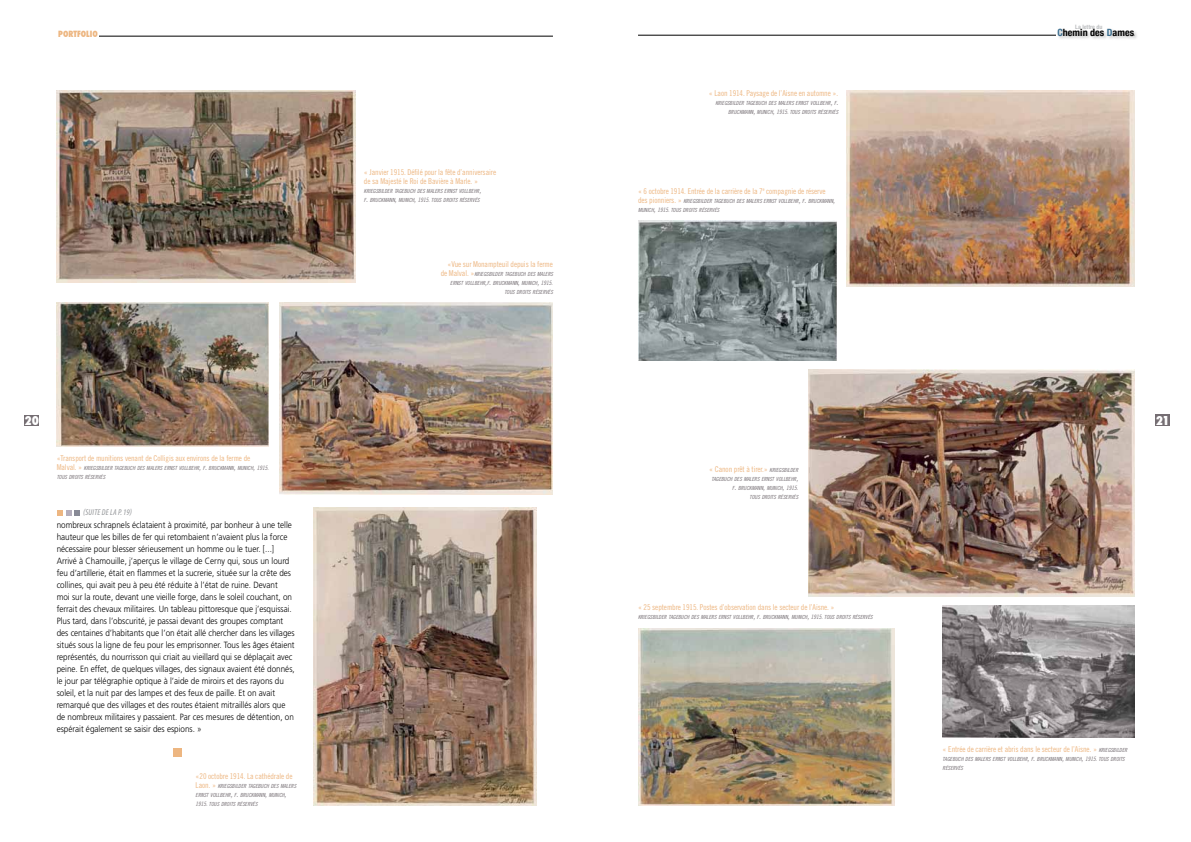
<style>
.page{position:relative;width:1191px;height:842px;background:#fff}
.page>*{position:absolute;margin:0;border:0;box-sizing:border-box;transform-origin:0 0}
.t1{font:800 condensed 12px "Futura";color:#fff}
.t2{font:700 condensed 10px "Helvetica Neue";letter-spacing:.005em;color:#000}
.t3{font:300 9px/12px "Frutiger";color:#000;scale:.9 1}
.t4{font:italic condensed 8.5px "Myriad Pro";letter-spacing:.02em;color:#939598}
.t5{font:800 condensed 8.4px "Futura";color:#edb681}
.t6{font:8px/9px "Trade Gothic LT Std Cn 18";letter-spacing:-.01em;color:#edb681}
.t7{font:700 condensed 6px "Helvetica Neue";color:#bcbec0}
.t8{font:5.6px/9px "Trade Gothic LT Std Cn 18 Obl";color:#756e73}
.s1{color:#3b6e8f}
.s2{font-size:8px}
.s3{font-size:6px}
.s4{font-family:"Trade Gothic LT Std Cn 18";font-size:8px;color:#edb681}
.s5{font-family:"Trade Gothic LT Std Cn 18 Obl";font-size:5.6px;color:#756e73}
</style>
<div class="page">
<div style="left:1155px;top:415px;width:14px;height:11px;background:#756e73"></div>
<div style="left:25px;top:415px;width:14px;height:11px;background:#756e73"></div>
<hr style="left:638px;top:35px;width:496px;height:1px;background:#000">
<div style="left:1056px;top:24px;width:78px;height:12px;background:#fff"></div>
<div style="left:1057px;top:28px;width:82px;height:13px;background:#000;opacity:.25"></div>
<hr style="left:79px;top:36px;width:474px;height:1px;background:#000">
<div style="left:55px;top:26px;width:44px;height:12px;background:#fff"></div>
<img style="left:279px;top:303px;width:273px;height:192px">
<img style="left:57px;top:302px;width:212px;height:145px">
<img style="left:57px;top:90px;width:298px;height:193px">
<img style="left:313px;top:507px;width:224px;height:298px">
<svg style="left:57px;top:510px;width:23px;height:6px"></svg>
<div style="left:173px;top:748px;width:8px;height:9px;background:#edb681"></div>
<img style="left:638px;top:220px;width:198px;height:141px">
<img style="left:638px;top:628px;width:256px;height:178px">
<img style="left:847px;top:90px;width:287px;height:197px">
<img style="left:808px;top:370px;width:326px;height:227px">
<img style="left:942px;top:606px;width:192px;height:131px">
<p class="t7" style="left:1075px;top:22px;width:29px">La lettre du</p>
<p class="t5" style="left:58px;top:28px;width:41px">PORTFOLIO</p>
<p class="t2" style="left:1057px;top:24px;width:78px"><span class="s1">C</span>hemin des <span class="s1">D</span>ames</p>
<p class="t6" style="left:364px;top:167px;width:134px">« Janvier 1915. Défilé pour la fête d’anniversaire de sa Majesté le Roi de Bavière à Marle. »</p>
<p class="t8" style="left:364px;top:186px;width:119px">KRIEGSBILDER TAGEBUCH DES MALERS ERNST VOLLBEHR<span class="s2">,<br></span>F<span class="s2">.</span> BRUCKMANN<span class="s2">,</span> MUNICH<span class="s2">,</span> <span class="s3">1915.</span> TOUS DROITS RÉSERVÉS</p>
<p class="t6" style="left:447px;top:260px;width:107px">«Vue sur Monampteuil depuis la ferme</p>
<p class="t8" style="left:441px;top:270px;width:114px;text-align:right"><span class="s4">de Malval. »</span>KRIEGSBILDER TAGEBUCH DES MALERS<br>ERNST VOLLBEHR<span class="s2">,</span>F<span class="s2">.</span> BRUCKMANN<span class="s2">,</span> MUNICH<span class="s2">,</span> <span class="s3">1915.<br></span>TOUS DROITS RÉSERVÉS</p>
<p class="t6" style="left:709px;top:89px;width:131px">« Laon 1914. Paysage de l’Aisne en automne ».</p>
<p class="t8" style="left:715px;top:99px;width:124px;text-align:right">KRIEGSBILDER TAGEBUCH DES MALERS ERNST VOLLBEHR<span class="s2">,</span> F<span class="s2">.<br></span>BRUCKMANN<span class="s2">,</span> MUNICH<span class="s2">,</span> <span class="s3">1915.</span> TOUS DROITS RÉSERVÉS</p>
<p class="t6" style="left:638px;top:186px;width:189px">« 6 octobre 1914. Entrée de la carrière de la 7<sup>e</sup> compagnie de réserve</p>
<p class="t8" style="left:638px;top:196px;width:198px"><span class="s4">des pionniers. »</span> KRIEGSBILDER TAGEBUCH DES MALERS ERNST VOLLBEHR<span class="s2">,</span> F<span class="s2">.</span> BRUCKMANN<span class="s2">,<br></span>MUNICH<span class="s2">,</span> <span class="s3">1915.</span> TOUS DROITS RÉSERVÉS</p>
<h1 class="t1" style="left:25px;top:412px;width:16px">20</h1>
<h1 class="t1" style="left:1155px;top:412px;width:15px">21</h1>
<p class="t6" style="left:57px;top:454px;width:195px">«Transport de munitions venant de Colligis aux environs de la ferme de</p>
<p class="t8" style="left:57px;top:464px;width:213px"><span class="s4">Malval. »</span> KRIEGSBILDER TAGEBUCH DES MALERS ERNST VOLLBEHR<span class="s2">,</span> F<span class="s2">.</span> BRUCKMANN<span class="s2">,</span> MUNICH<span class="s2">,</span> <span class="s3">1915.<br></span>TOUS DROITS RÉSERVÉS</p>
<p class="t4" style="left:83px;top:507px;width:50px">(SUITE DE LA P. 19)</p>
<p class="t3" style="left:57px;top:519px;width:266px">nombreux schrapnels éclataient à proximité, par bonheur à une telle hauteur que les billes de fer qui retombaient n’avaient plus la force nécessaire pour blesser sérieusement un homme ou le tuer. [...] Arrivé à Chamouille, j’aperçus le village de Cerny qui, sous un lourd feu d’artillerie, était en flammes et la sucrerie, située sur la crête des collines, qui avait peu à peu été réduite à l’état de ruine. Devant<br>moi sur la route, devant une vieille forge, dans le soleil couchant, on ferrait des chevaux militaires. Un tableau pittoresque que j’esquissai.<br>Plus tard, dans l’obscurité, je passai devant des groupes comptant des centaines d’habitants que l’on était allé chercher dans les villages situés sous la ligne de feu pour les emprisonner. Tous les âges étaient représentés, du nourrisson qui criait au vieillard qui se déplaçait avec peine. En effet, de quelques villages, des signaux avaient été donnés, le jour par télégraphie optique à l’aide de miroirs et des rayons du soleil, et la nuit par des lampes et des feux de paille. Et on avait remarqué que des villages et des routes étaient mitraillés alors que de nombreux militaires y passaient. Par ces mesures de détention, on espérait également se saisir des espions. »</p>
<p class="t6" style="left:196px;top:772px;width:98px">«20 octobre 1914. La cathédrale de</p>
<p class="t8" style="left:196px;top:782px;width:102px"><span class="s4">Laon. »</span> KRIEGSBILDER TAGEBUCH DES MALERS<br>ERNST VOLLBEHR<span class="s2">,</span> F<span class="s2">.</span> BRUCKMANN<span class="s2">,</span> MUNICH<span class="s2">,<br></span><span class="s3">1915.</span> TOUS DROITS RÉSERVÉS</p>
<p class="t6" style="left:709px;top:464px;width:90px">« Canon prêt à tirer.» <span class="s5">KRIEGSBILDER</span></p>
<p class="t8" style="left:711px;top:475px;width:88px;text-align:right">TAGEBUCH DES MALERS ERNST VOLLBEHR<span class="s2">,<br></span>F<span class="s2">.</span> BRUCKMANN<span class="s2">,</span> MUNICH<span class="s2">,</span> <span class="s3">1915.<br></span>TOUS DROITS RÉSERVÉS</p>
<p class="t6" style="left:638px;top:602px;width:198px">« 25 septembre 1915. Postes d’observation dans le secteur de l’Aisne. »</p>
<p class="t8" style="left:638px;top:612px;width:236px">KRIEGSBILDER TAGEBUCH DES MALERS ERNST VOLLBEHR<span class="s2">,</span> F<span class="s2">.</span> BRUCKMANN<span class="s2">,</span> MUNICH<span class="s2">,</span> <span class="s3">1915.</span> TOUS DROITS RÉSERVÉS</p>
<p class="t6" style="left:942px;top:744px;width:186px">« Entrée de carrière et abris dans le secteur de l’Aisne. » <span class="s5">KRIEGSBILDER</span></p>
<p class="t8" style="left:942px;top:754px;width:184px">TAGEBUCH DES MALERS ERNST VOLLBEHR<span class="s2">,</span> F<span class="s2">.</span> BRUCKMANN<span class="s2">,</span> MUNICH<span class="s2">,</span> <span class="s3">1915.</span> TOUS DROITS<br>RÉSERVÉS</p>
</div>
